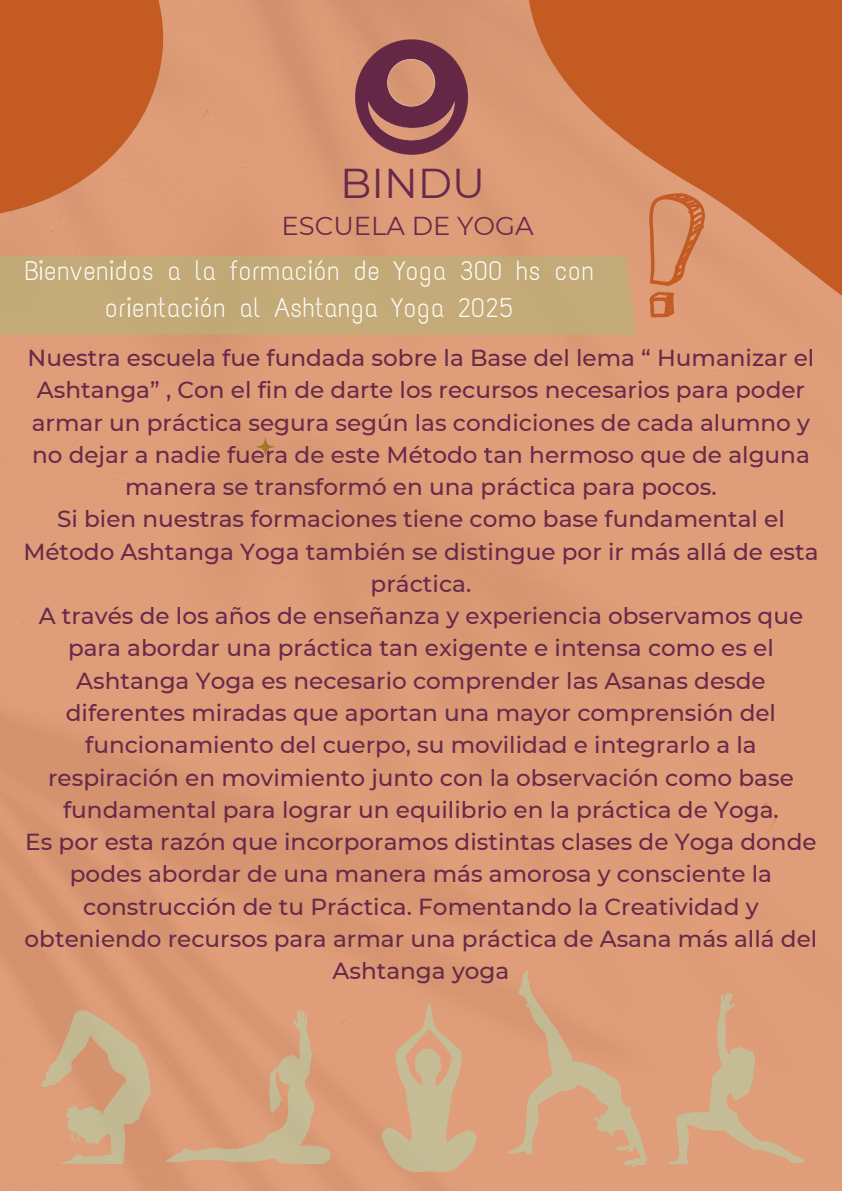
<style>
.page{position:relative;width:842px;height:1191px;background:#fff}
.page>*{position:absolute;margin:0;border:0;box-sizing:border-box;transform-origin:0 0}
.t1{font:41.6px "Montserrat";color:#672a4a}
.t2{font:26.9px/37.1px "Text Me One";color:#fff;text-align:center}
.t3{font:25.9px "Montserrat";color:#672a4a}
.t4{font:500 23.2px/32.2px "Montserrat";color:#672a4a;text-align:center}
</style>
<div class="page">
<img style="left:0;top:0;width:842px;height:1190px">
<svg style="left:256px;top:437px;width:19px;height:19px"></svg>
<svg style="left:421px;top:0;width:421px;height:525px;fill:#dd9c78"></svg>
<svg style="left:0;top:0;width:265px;height:353px;fill:#db9975"></svg>
<img style="left:310px;top:27px;width:195px;height:146px">
<div style="left:0;top:256px;width:636px;height:79px;background:#c4ab79"></div>
<svg style="left:639px;top:189px;width:69px;height:131px"></svg>
<svg style="left:382px;top:1004px;width:95px;height:168px"></svg>
<svg style="left:166px;top:1009px;width:164px;height:154px"></svg>
<svg style="left:508px;top:970px;width:139px;height:197px"></svg>
<svg style="left:668px;top:992px;width:136px;height:171px"></svg>
<svg style="left:41px;top:1009px;width:110px;height:154px"></svg>
<p class="t1" style="left:340px;top:157px;width:147px">BINDU</p>
<p class="t3" style="left:282px;top:209px;width:254px">ESCUELA DE YOGA</p>
<p class="t2" style="left:25px;top:252px;width:571px">Bienvenidos a la formación de Yoga 300 hs con orientación al Ashtanga Yoga 2025</p>
<p class="t4" style="left:28px;top:341px;width:788px">Nuestra escuela fue fundada sobre la Base del lema “ Humanizar el Ashtanga” , Con el fin de darte los recursos necesarios para poder armar un práctica segura según las condiciones de cada alumno y no dejar a nadie fuera de este Método tan hermoso que de alguna manera se transformó en una práctica para pocos.</p>
<h1 class="t4" style="left:23px;top:503px;width:797px">Si bien nuestras formaciones tiene como base fundamental el<br>Método Ashtanga Yoga también se distingue por ir más allá de esta práctica.</h1>
<h2 class="t4" style="left:39px;top:599px;width:766px">A través de los años de enseñanza y experiencia observamos que para abordar una práctica tan exigente e intensa como es el Ashtanga Yoga es necesario comprender las Asanas desde diferentes miradas que aportan una mayor comprensión del funcionamiento del cuerpo, su movilidad e integrarlo a la respiración en movimiento junto con la observación como base fundamental para lograr un equilibrio en la práctica de Yoga.</h2>
<h3 class="t4" style="left:25px;top:825px;width:794px">Es por esta razón que incorporamos distintas clases de Yoga donde podes abordar de una manera más amorosa y consciente la construcción de tu Práctica. Fomentando la Creatividad y obteniendo recursos para armar una práctica de Asana más allá del Ashtanga yoga</h3>
</div>
